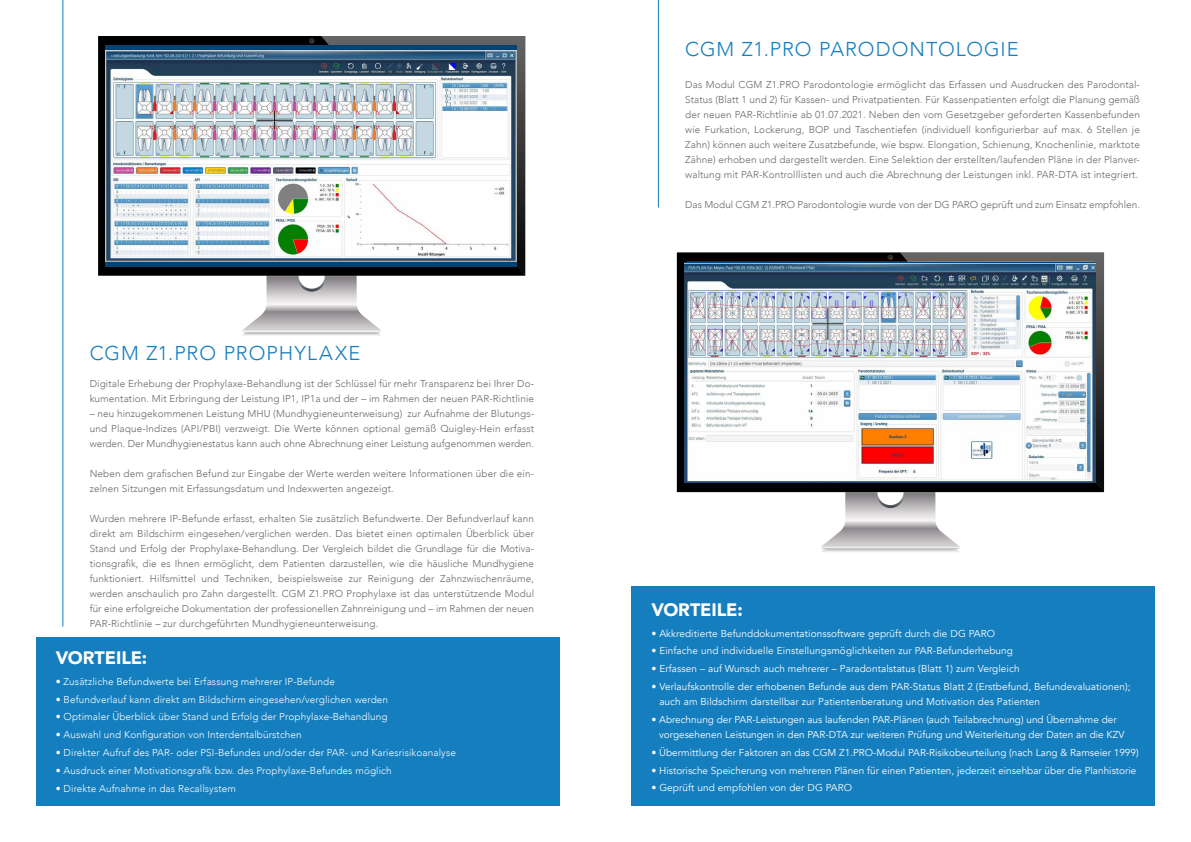
<style>
.page{position:relative;width:1191px;height:842px;background:#fff}
.page>*{position:absolute;margin:0;border:0;box-sizing:border-box;transform-origin:0 0}
.t1{font:300 20px "Avenir";letter-spacing:.045em;color:#157ebe}
.t2{font:900 18px "Avenir";letter-spacing:-.005em;color:#fff}
.t3{font:300 10px/15px "Avenir";letter-spacing:.01em;color:#686867;text-align:justify}
.t4{font:10px/15px "Avenir";letter-spacing:.01em;color:#fff}
.t5{font:300 10px "Avenir";letter-spacing:.01em;color:#fff}
.s1{font-weight:400}
</style>
<div class="page">
<hr style="left:62px;top:0;width:1px;height:626px;background:#157ebe">
<div style="left:36px;top:638px;width:523px;height:168px;background:#157ebe"></div>
<div style="left:631px;top:587px;width:524px;height:219px;background:#157ebe"></div>
<hr style="left:658px;top:0;width:1px;height:207px;background:#157ebe">
<svg style="left:242px;top:276px;width:139px;height:60px"></svg>
<div style="left:299px;top:263px;width:26px;height:26px;background:#fff;border-radius:50%"></div>
<svg style="left:98px;top:36px;width:223px;height:240px;background:#030607"></svg>
<svg style="left:321px;top:36px;width:204px;height:240px;background:#37393b"></svg>
<svg style="left:309px;top:39px;width:5px;height:4px"></svg>
<svg style="left:105px;top:45px;width:411px;height:221px;background:#295e83"></svg>
<img style="left:106px;top:51px;width:410px;height:210px">
<svg style="left:820px;top:492px;width:140px;height:60px"></svg>
<div style="left:877px;top:480px;width:26px;height:25px;background:#fff;border-radius:50%"></div>
<svg style="left:677px;top:252px;width:223px;height:240px;background:#0b0e10"></svg>
<svg style="left:900px;top:252px;width:204px;height:240px;background:#373b3e"></svg>
<svg style="left:888px;top:255px;width:5px;height:5px"></svg>
<img style="left:684px;top:264px;width:411px;height:219px">
<h1 class="t1" style="left:90px;top:341px;width:272px">CGM Z1.PRO PROPHYLAXE</h1>
<p class="t3" style="left:90px;top:376px;width:446px">Digitale Erhebung der Prophylaxe-Behandlung ist der Schlüssel für mehr Transparenz bei Ihrer Do&shy;kumentation. Mit Erbringung der Leistung IP1, IP1a und der – im Rahmen der neuen PAR-Richtlinie</p>
<p class="t3" style="left:90px;top:406px;width:446px">– neu hinzugekommenen Leistung MHU (Mundhygieneunterweisung) zur Aufnahme der Blutungs&shy;und Plaque-Indizes (API/PBI) verzweigt. Die Werte können optional gemäß Quigley-Hein erfasst werden. Der Mundhygienestatus kann auch ohne Abrechnung einer Leistung aufgenommen werden.</p>
<p class="t3" style="left:90px;top:466px;width:446px">Neben dem grafischen Befund zur Eingabe der Werte werden weitere Informationen über die ein&shy;zelnen Sitzungen mit Erfassungsdatum und Indexwerten angezeigt.</p>
<p class="t3" style="left:90px;top:511px;width:446px">Wurden mehrere IP-Befunde erfasst, erhalten Sie zusätzlich Befundwerte. Der Befundverlauf kann direkt am Bildschirm eingesehen/verglichen werden. Das bietet einen optimalen Überblick über Stand und Erfolg der Prophylaxe-Behandlung. Der Vergleich bildet die Grundlage für die Motiva&shy;tionsgrafik, die es Ihnen ermöglicht, dem Patienten darzustellen, wie die häusliche Mundhygiene funktioniert. Hilfsmittel und Techniken, beispielsweise zur Reinigung der Zahnzwischenräume, werden anschaulich pro Zahn dargestellt. CGM Z1.PRO Prophylaxe ist das unterstützende Modul für eine erfolgreiche Dokumentation der professionellen Zahnreinigung und – im Rahmen der neuen PAR-Richtlinie – zur durchgeführten Mundhygieneunterweisung.</p>
<h2 class="t2" style="left:56px;top:643px;width:93px">VORTEILE:</h2>
<p class="t5" style="left:56px;top:675px;width:281px"><span class="s1">•</span> Zusätzliche Befundwerte bei Erfassung mehrerer IP-Befunde</p>
<p class="t5" style="left:56px;top:693px;width:334px">• Befundverlauf kann direkt am Bildschirm eingesehen/verglichen werden</p>
<p class="t5" style="left:56px;top:711px;width:333px">• Optimaler Überblick über Stand und Erfolg der Prophylaxe-Behandlung</p>
<p class="t5" style="left:56px;top:729px;width:247px">• Auswahl und Konfiguration von Interdentalbürstchen</p>
<p class="t5" style="left:56px;top:747px;width:401px">• Direkter Aufruf des PAR- oder PSI-Befundes und/oder der PAR- und Kariesrisikoanalyse</p>
<p class="t5" style="left:56px;top:764px;width:337px">• Ausdruck einer Motivationsgrafik bzw. des Prophylaxe-Befundes möglich</p>
<p class="t5" style="left:56px;top:782px;width:182px">• Direkte Aufnahme in das Recallsystem</p>
<h1 class="t1" style="left:685px;top:37px;width:335px">CGM Z1.PRO PARODONTOLOGIE</h1>
<p class="t3" style="left:685px;top:77px;width:456px">Das Modul CGM Z1.PRO Parodontologie ermöglicht das Erfassen und Ausdrucken des Parodontal-Status (Blatt 1 und 2) für Kassen- und Privatpatienten. Für Kassenpatienten erfolgt die Planung gemäß der neuen PAR-Richtlinie ab 01.07.2021. Neben den vom Gesetzgeber geforderten Kassenbefunden wie Furkation, Lockerung, BOP und Taschentiefen (individuell konfigurierbar auf max. 6 Stellen je Zahn) können auch weitere Zusatzbefunde, wie bspw. Elongation, Schienung, Knochenlinie, marktote Zähne) erhoben und dargestellt werden. Eine Selektion der erstellten/laufenden Pläne in der Planver&shy;waltung mit PAR-Kontrolllisten und auch die Abrechnung der Leistungen inkl. PAR-DTA ist integriert.</p>
<p class="t3" style="left:685px;top:197px;width:456px">Das Modul CGM Z1.PRO Parodontologie wurde von der DG PARO geprüft und zum Einsatz empfohlen.</p>
<h2 class="t2" style="left:651px;top:594px;width:93px">VORTEILE:</h2>
<p class="t4" style="left:651px;top:626px;width:345px">• Akkreditierte Befunddokumentationssoftware geprüft durch die DG PARO</p>
<p class="t4" style="left:651px;top:644px;width:363px">• Einfache und individuelle Einstellungsmöglichkeiten zur PAR-Befunderhebung</p>
<p class="t4" style="left:651px;top:661px;width:370px">• Erfassen – auf Wunsch auch mehrerer – Paradontalstatus (Blatt 1) zum Vergleich</p>
<p class="t4" style="left:659px;top:679px;width:473px;text-indent:-8px">• Verlaufskontrolle der erhobenen Befunde aus dem PAR-Status Blatt 2 (Erstbefund, Befundevaluationen); auch am Bildschirm darstellbar zur Patientenberatung und Motivation des Patienten</p>
<p class="t4" style="left:659px;top:712px;width:467px;text-indent:-8px">• Abrechnung der PAR-Leistungen aus laufenden PAR-Plänen (auch Teilabrechnung) und Übernahme der vorgesehenen Leistungen in den PAR-DTA zur weiteren Prüfung und Weiterleitung der Daten an die KZV</p>
<p class="t4" style="left:651px;top:745px;width:489px">• Übermittlung der Faktoren an das CGM Z1.PRO-Modul PAR-Risikobeurteilung (nach Lang &amp; Ramseier 1999)</p>
<p class="t4" style="left:651px;top:763px;width:486px">• Historische Speicherung von mehreren Plänen für einen Patienten, jederzeit einsehbar über die Planhistorie</p>
<p class="t4" style="left:651px;top:781px;width:202px">• Geprüft und empfohlen von der DG PARO</p>
</div>
